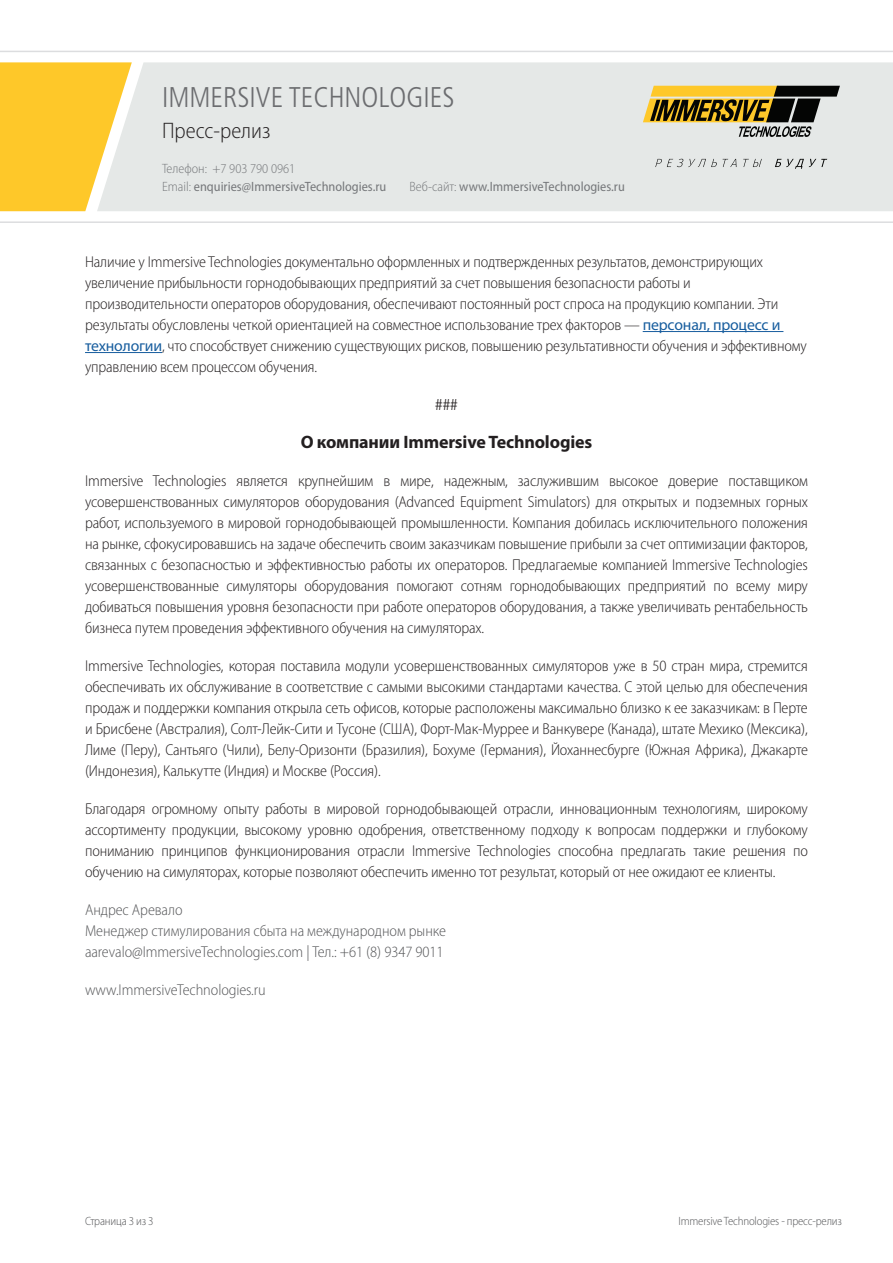
<style>
.page{position:relative;width:893px;height:1263px;background:#fff}
.page>*{position:absolute;margin:0;border:0;box-sizing:border-box;transform-origin:0 0}
.t1{font:300 condensed 28.5px "Frutiger LT Std";color:#6c6d70}
.t2{font:300 condensed 22.5px "Frutiger LT Std";color:#231f20}
.t3{font:300 semi-condensed 22.5px "Myriad Pro";color:#231f20}
.Paragraph_1{font:700 18px "Myriad Pro";letter-spacing:-.01em;color:#231f20}
.Paragraph_1-2{font:300 semi-condensed 15.75px/21px "Myriad Pro";letter-spacing:-.01em;color:#231f20;text-align:justify}
.Paragraph_1-3{font:300 semi-condensed 15.75px/21px "Myriad Pro";letter-spacing:-.005em;color:#57585a}
.Paragraph_1-4{font:300 condensed 15.75px "Frutiger LT Std";color:#231f20}
.t4{font:semi-condensed 13.5px/18px "Myriad Pro";color:#76787b}
.t5{font:300 condensed 13.5px/18px "Frutiger LT Std";color:#76787b}
.t6{font:300 semi-condensed 12px "Myriad Pro";letter-spacing:-.015em;color:#57585a}
.s1{font-weight:300}
.s2{font-weight:400;font-stretch:normal;color:#175d9e}
</style>
<div class="page">
<div style="left:0;top:62px;width:97px;height:149px;background:#fec829"></div>
<div style="left:97px;top:62px;width:796px;height:149px;background:#e5e8e7"></div>
<hr style="left:0;top:51px;width:893px;height:1px;background:#dcdddf">
<hr style="left:0;top:221px;width:893px;height:2px;background:#dcdddf">
<svg style="left:643px;top:86px;width:197px;height:51px;background:#9b8d61"></svg>
<svg style="left:655px;top:159px;width:62px;height:8px"></svg>
<svg style="left:723px;top:159px;width:13px;height:8px"></svg>
<svg style="left:743px;top:159px;width:19px;height:8px"></svg>
<svg style="left:775px;top:159px;width:52px;height:10px"></svg>
<hr style="left:643px;top:331px;width:140px;height:1px;background:#175d9e">
<hr style="left:85px;top:352px;width:77px;height:1px;background:#175d9e">
<h1 class="t1" style="left:162px;top:81px;width:294px">IMMERSIVE TECHNOLOGIES</h1>
<h2 class="t3" style="left:162px;top:117px;width:110px">Пресс-релиз</h2>
<p class="t4" style="left:162px;top:160px;width:226px"><span class="s1">Телефон: +7 903 790 0961<br>Email:</span> enquiries@ImmersiveTechnologies.ru</p>
<h2 class="t2" style="left:162px;top:118px;width:121px">Media Release</h2>
<p class="t5" style="left:226px;top:160px;width:161px;text-indent:-64px">Phone: +61 8 9 47 9 1<br>ies@ mersiveTechnol gies.com</p>
<p class="t5" style="left:410px;top:178px;width:194px">Web: www.ImmersiveTechnologies.com</p>
<p class="t4" style="left:410px;top:178px;width:217px"><span class="s1">Веб-сайт:</span> www.ImmersiveTechnologies.ru</p>
<p class="Paragraph_1-2" style="left:85px;top:251px;width:723px;text-align:left">Наличие у Immersive Technologies документально оформленных и подтвержденных результатов, демонстрирующих увеличение прибыльности горнодобывающих предприятий за счет повышения безопасности работы и производительности операторов оборудования, обеспечивают постоянный рост спроса на продукцию компании. Эти результаты обусловлены четкой ориентацией на совместное использование трех факторов — <span class="s2">персонал, процесс и технологии</span>, что способствует снижению существующих рисков, повышению результативности обучения и эффективному управлению всем процессом обучения.</p>
<p class="Paragraph_1-4" style="left:435px;top:396px;width:24px">###</p>
<p class="Paragraph_1" style="left:301px;top:430px;width:293px">О компании Immersive Technologies</p>
<p class="Paragraph_1-2" style="left:85px;top:470px;width:724px">Immersive Technologies является крупнейшим в мире, надежным, заслужившим высокое доверие поставщиком усовершенствованных симуляторов оборудования (Advanced Equipment Simulators) для открытых и подземных горных работ, используемого в мировой горнодобывающей промышленности. Компания добилась исключительного положения на рынке, сфокусировавшись на задаче обеспечить своим заказчикам повышение прибыли за счет оптимизации факторов, связанных с безопасностью и эффективностью работы их операторов. Предлагаемые компанией Immersive Technologies усовершенствованные симуляторы оборудования помогают сотням горнодобывающих предприятий по всему миру добиваться повышения уровня безопасности при работе операторов оборудования, а также увеличивать рентабельность бизнеса путем проведения эффективного обучения на симуляторах.</p>
<p class="Paragraph_1-2" style="left:85px;top:655px;width:724px">Immersive Technologies, которая поставила модули усовершенствованных симуляторов уже в 50 стран мира, стремится обеспечивать их обслуживание в соответствие с самыми высокими стандартами качества. С этой целью для обеспечения продаж и поддержки компания открыла сеть офисов, которые расположены максимально близко к ее заказчикам: в Перте и Брисбене (Австралия), Солт-Лейк-Сити и Тусоне (США), Форт-Мак-Муррее и Ванкувере (Канада), штате Мехико (Мексика), Лиме (Перу), Сантьяго (Чили), Белу-Оризонти (Бразилия), Бохуме (Германия), Йоханнесбурге (Южная Африка), Джакарте (Индонезия), Калькутте (Индия) и Москве (Россия).</p>
<p class="Paragraph_1-2" style="left:85px;top:798px;width:724px">Благодаря огромному опыту работы в мировой горнодобывающей отрасли, инновационным технологиям, широкому ассортименту продукции, высокому уровню одобрения, ответственному подходу к вопросам поддержки и глубокому пониманию принципов функционирования отрасли Immersive Technologies способна предлагать такие решения по обучению на симуляторах, которые позволяют обеспечить именно тот результат, который от нее ожидают ее клиенты.</p>
<p class="Paragraph_1-3" style="left:85px;top:899px;width:363px">Андрес Аревало<br>Менеджер стимулирования сбыта на международном рынке aarevalo@ImmersiveTechnologies.com | Тел.: +61 (8) 9347 9011</p>
<p class="Paragraph_1-3" style="left:85px;top:979px;width:182px">www.ImmersiveTechnologies.ru</p>
<p class="t6" style="left:85px;top:1214px;width:70px">Страница 3 из 3</p>
<p class="t6" style="left:678px;top:1214px;width:165px">Immersive Technologies - пресс-релиз</p>
</div>
